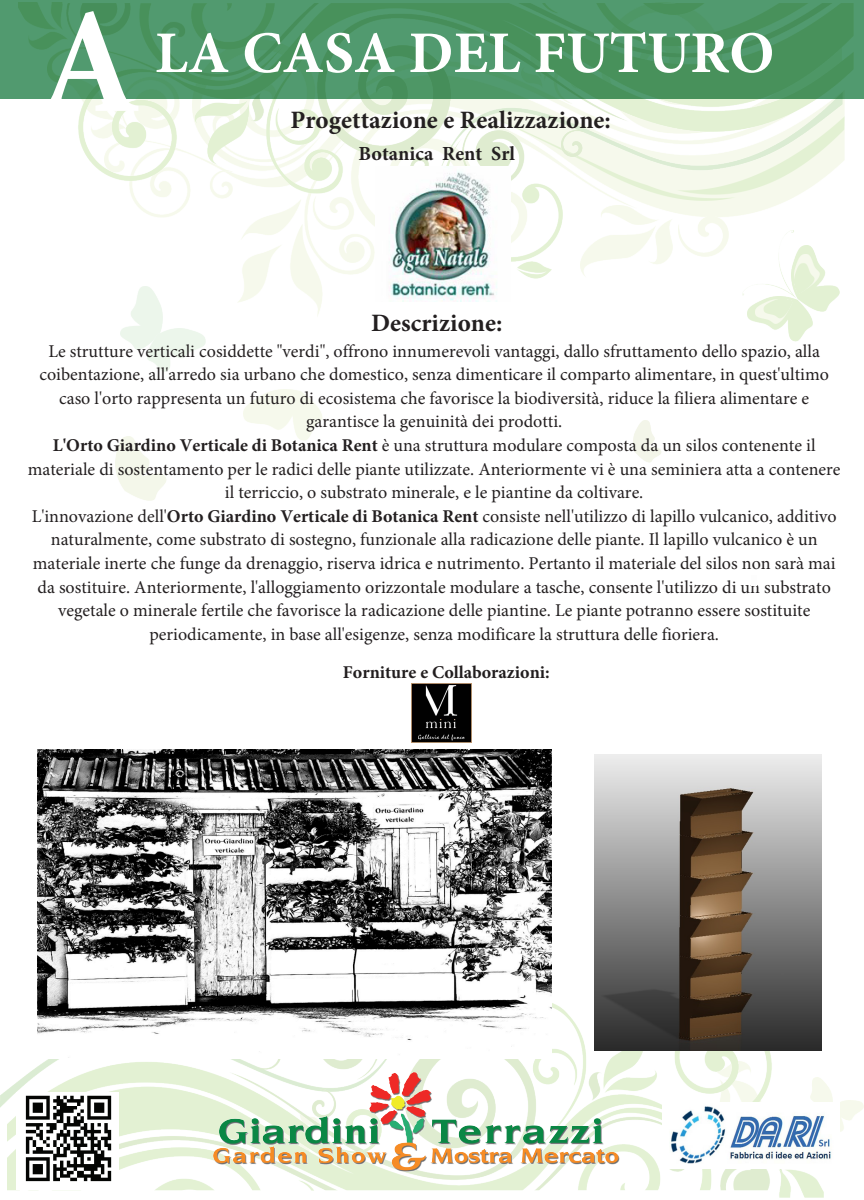
<style>
.page{position:relative;width:864px;height:1200px;background:#fff}
.page>*{position:absolute;margin:0;border:0;box-sizing:border-box;transform-origin:0 0}
.t1{font:700 150px "Minion Pro";color:#fff}
.t2{font:700 59px "Minion Pro";color:#fff}
.t3{font:700 25px "Minion Pro";color:#231f20}
.t4{font:700 20px "Minion Pro";color:#231f20}
.t5{font:18px/23.6px "Minion Pro";color:#231f20;text-align:center}
.t6{font:700 18px "Minion Pro";color:#221e1f}
.s1{font-weight:700}
</style>
<div class="page">
<img style="left:7px;top:995px;width:794px;height:195px">
<img style="left:774px;top:1168px;width:49px;height:28px">
<img style="left:0;top:1013px;width:432px;height:93px">
<img style="left:633px;top:420px;width:27px;height:42px">
<img style="left:116px;top:436px;width:50px;height:64px">
<img style="left:742px;top:275px;width:49px;height:20px">
<img style="left:747px;top:296px;width:64px;height:45px">
<img style="left:755px;top:299px;width:37px;height:24px">
<img style="left:791px;top:275px;width:48px;height:36px">
<img style="left:794px;top:275px;width:24px;height:19px">
<img style="left:132px;top:198px;width:693px;height:77px">
<img style="left:48px;top:98px;width:804px;height:100px">
<img style="left:410px;top:98px;width:431px;height:88px">
<img style="left:580px;top:205px;width:92px;height:71px">
<img style="left:678px;top:216px;width:49px;height:40px">
<img style="left:399px;top:140px;width:163px;height:139px">
<img style="left:238px;top:200px;width:84px;height:116px">
<img style="left:16px;top:1091px;width:103px;height:97px">
<div style="left:0;top:0;width:863px;height:98px;background:#4e9766"></div>
<img style="left:214px;top:1072px;width:405px;height:98px">
<img style="left:662px;top:1102px;width:169px;height:66px">
<img style="left:375px;top:166px;width:135px;height:135px">
<img style="left:593px;top:754px;width:228px;height:296px">
<img style="left:411px;top:683px;width:60px;height:59px">
<img style="left:38px;top:749px;width:512px;height:309px">
<h1 class="t1" style="left:35px;top:-43px;width:107px">A</h1>
<h2 class="t2" style="left:155px;top:12px;width:620px">LA CASA DEL FUTURO</h2>
<h3 class="t3" style="left:290px;top:102px;width:322px">Progettazione e Realizzazione:</h3>
<p class="t4" style="left:358px;top:139px;width:158px">Botanica Rent Srl</p>
<h3 class="t3" style="left:371px;top:305px;width:133px">Descrizione:</h3>
<p class="t5" style="left:28px;top:339px;width:813px">Le strutture verticali cosiddette "verdi", offrono innumerevoli vantaggi, dallo sfruttamento dello spazio, alla coibentazione, all'arredo sia urbano che domestico, senza dimenticare il comparto alimentare, in quest'ultimo caso l'orto rappresenta un futuro di ecosistema che favorisce la biodiversità, riduce la filiera alimentare e garantisce la genuinità dei prodotti.<br><span class="s1">L'Orto Giardino Verticale di Botanica Rent</span> è una struttura modulare composta da un silos contenente il materiale di sostentamento per le radici delle piante utilizzate. Anteriormente vi è una seminiera atta a contenere il terriccio, o substrato minerale, e le piantine da coltivare.<br>L'innovazione dell'<span class="s1">Orto Giardino Verticale di Botanica Rent</span> consiste nell'utilizzo di lapillo vulcanico, additivo naturalmente, come substrato di sostegno, funzionale alla radicazione delle piante. Il lapillo vulcanico è un materiale inerte che funge da drenaggio, riserva idrica e nutrimento. Pertanto il materiale del silos non sarà mai da sostituire. Anteriormente, l'alloggiamento orizzontale modulare a tasche, consente l'utilizzo di un substrato vegetale o minerale fertile che favorisce la radicazione delle piantine. Le piante potranno essere sostituite periodicamente, in base all'esigenze, senza modificare la struttura delle fioriera.</p>
<p class="t6" style="left:343px;top:659px;width:208px">Forniture e Collaborazioni:</p>
</div>
